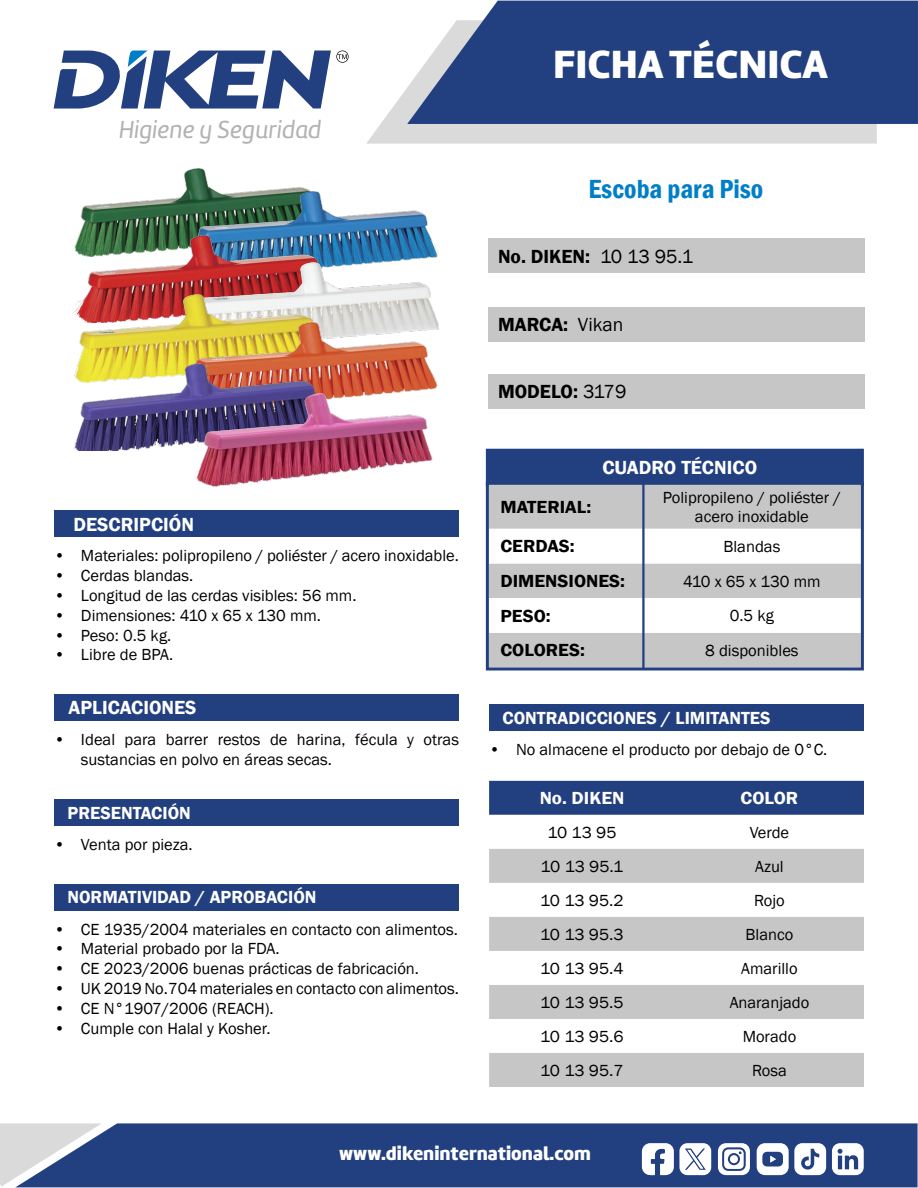
<style>
.page{position:relative;width:918px;height:1188px;background:#fff}
.page>*{position:absolute;margin:0;border:0;box-sizing:border-box;transform-origin:0 0}
.t1{font:40.8px "Amelia Basic Black";color:#fff}
.t2{font:600 condensed 27px "Franklin Gothic";color:#007fc8}
.t3{font:25.5px "Amelia Basic Italic";color:#b3b2b2}
.t4{font:600 19.5px "Franklin Gothic";color:#000}
.t5{font:600 19.5px "Franklin Gothic";color:#fff}
.t6{font:19.5px "Amelia Basic Black";color:#fff}
.t7{font:600 18px "Franklin Gothic";color:#fff}
.t8{font:600 18px "Franklin Gothic";color:#000;scale:1.05 1}
.t9{font:600 18px "Franklin Gothic";color:#fff;scale:1.05 1}
.t10{font:16.5px/19.8px "Franklin Gothic";color:#000}
.t11{font:16.5px "Franklin Gothic";color:#000;scale:1.05 1}
.s1{font-weight:400}
</style>
<div class="page">
<div style="left:102px;top:1123px;width:816px;height:64px;background:#223f80"></div>
<svg style="left:0;top:1123px;width:102px;height:64px;background:#9da8bf"></svg>
<svg style="left:366px;top:88px;width:511px;height:56px;background:#dedede"></svg>
<svg style="left:407px;top:1px;width:511px;height:123px;background:#344e8a"></svg>
<svg style="left:54px;top:50px;width:295px;height:59px"></svg>
<svg style="left:642px;top:1143px;width:69px;height:32px"></svg>
<svg style="left:718px;top:1143px;width:32px;height:32px"></svg>
<div style="left:730px;top:1155px;width:8px;height:8px;background:#fff;border-radius:50%"></div>
<svg style="left:757px;top:1143px;width:107px;height:32px"></svg>
<div style="left:489px;top:781px;width:375px;height:34px;background:#223f80"></div>
<svg style="left:489px;top:849px;width:375px;height:238px;fill:#c6c6c6"></svg>
<div style="left:488px;top:239px;width:377px;height:34px;background:#c6c6c6"></div>
<div style="left:488px;top:307px;width:377px;height:34px;background:#c6c6c6"></div>
<div style="left:488px;top:375px;width:377px;height:34px;background:#c6c6c6"></div>
<div style="left:54px;top:511px;width:405px;height:26px;background:#223f80"></div>
<div style="left:54px;top:694px;width:405px;height:27px;background:#223f80"></div>
<div style="left:54px;top:799px;width:405px;height:27px;background:#223f80"></div>
<div style="left:54px;top:884px;width:405px;height:26px;background:#223f80"></div>
<div style="left:489px;top:705px;width:375px;height:26px;background:#223f80"></div>
<div style="left:487px;top:450px;width:375px;height:34px;background:#223f80"></div>
<div style="left:486px;top:449px;width:378px;height:37px;border:3px solid #223f80"></div>
<div style="left:490px;top:486px;width:370px;height:180px;background:#c6c6c6"></div>
<svg style="left:490px;top:529px;width:370px;height:104px"></svg>
<div style="left:486px;top:482px;width:378px;height:188px;border:3px solid #223f80"></div>
<hr style="left:642px;top:483px;width:3px;height:186px;background:#223f80">
<img style="left:79px;top:169px;width:239px;height:66px">
<img style="left:188px;top:192px;width:250px;height:71px">
<img style="left:74px;top:235px;width:251px;height:60px">
<img style="left:188px;top:263px;width:250px;height:59px">
<img style="left:74px;top:295px;width:251px;height:68px">
<img style="left:188px;top:322px;width:251px;height:69px">
<img style="left:74px;top:363px;width:251px;height:88px">
<img style="left:188px;top:391px;width:245px;height:96px">
<h3 class="t3" style="left:119px;top:115px;width:204px">Higiene y Seguridad</h3>
<p class="t5" style="left:74px;top:512px;width:122px">DESCRIPCIÓN</p>
<p class="t10" style="left:54px;top:546px;width:407px">• Materiales: polipropileno / poliéster / acero inoxidable.</p>
<p class="t10" style="left:54px;top:566px;width:141px">• Cerdas blandas.</p>
<p class="t10" style="left:54px;top:586px;width:304px">• Longitud de las cerdas visibles: 56 mm.</p>
<p class="t10" style="left:54px;top:606px;width:269px">• Dimensiones: 410 x 65 x 130 mm.</p>
<p class="t10" style="left:54px;top:626px;width:119px">• Peso: 0.5 kg.</p>
<p class="t10" style="left:54px;top:645px;width:121px">• Libre de BPA.</p>
<p class="t5" style="left:69px;top:696px;width:129px">APLICACIONES</p>
<p class="t10" style="left:81px;top:730px;width:380px;text-indent:-27px">• Ideal para barrer restos de harina, fécula y otras sustancias en polvo en áreas secas.</p>
<p class="t7" style="left:68px;top:801px;width:125px">PRESENTACIÓN</p>
<p class="t10" style="left:54px;top:835px;width:140px">• Venta por pieza.</p>
<p class="t7" style="left:68px;top:886px;width:251px">NORMATIVIDAD / APROBACIÓN</p>
<p class="t10" style="left:54px;top:920px;width:405px">• CE 1935/2004 materiales en contacto con alimentos.</p>
<p class="t10" style="left:54px;top:939px;width:227px">• Material probado por la FDA.</p>
<p class="t10" style="left:54px;top:959px;width:367px">• CE 2023/2006 buenas prácticas de fabricación.</p>
<p class="t10" style="left:54px;top:979px;width:407px">• UK 2019 No.704 materiales en contacto con alimentos.</p>
<p class="t10" style="left:54px;top:999px;width:221px">• CE N°1907/2006 (REACH).</p>
<p class="t10" style="left:54px;top:1019px;width:218px">• Cumple con Halal y Kosher.</p>
<h1 class="t1" style="left:553px;top:40px;width:276px">FICHA TÉCNICA</h1>
<h2 class="t2" style="left:588px;top:171px;width:176px">Escoba para Piso</h2>
<p class="t4" style="left:498px;top:244px;width:197px">No. DIKEN: <span class="s1">10 13 95.1</span></p>
<p class="t4" style="left:498px;top:312px;width:127px">MARCA: <span class="s1">Vikan</span></p>
<p class="t4" style="left:498px;top:380px;width:130px">MODELO: <span class="s1">3179</span></p>
<p class="t5" style="left:602px;top:456px;width:156px">CUADRO TÉCNICO</p>
<p class="t8" style="left:500px;top:496px;width:88px">MATERIAL:</p>
<p class="t10" style="left:663px;top:488px;width:180px;text-align:center">Polipropileno / poliéster / acero inoxidable</p>
<p class="t8" style="left:500px;top:535px;width:72px">CERDAS:</p>
<p class="t10" style="left:723px;top:537px;width:58px">Blandas</p>
<p class="t8" style="left:500px;top:570px;width:120px">DIMENSIONES:</p>
<p class="t10" style="left:683px;top:572px;width:139px">410 x 65 x 130 mm</p>
<p class="t8" style="left:500px;top:605px;width:49px">PESO:</p>
<p class="t10" style="left:730px;top:606px;width:46px">0.5 kg</p>
<p class="t8" style="left:500px;top:639px;width:82px">COLORES:</p>
<p class="t10" style="left:705px;top:641px;width:95px">8 disponibles</p>
<p class="t7" style="left:503px;top:707px;width:270px">CONTRADICCIONES / LIMITANTES</p>
<p class="t10" style="left:489px;top:740px;width:340px">• No almacene el producto por debajo de 0°C.</p>
<p class="t9" style="left:540px;top:787px;width:82px">No. DIKEN</p>
<p class="t9" style="left:741px;top:787px;width:57px">COLOR</p>
<p class="t11" style="left:548px;top:822px;width:67px">10 13 95</p>
<p class="t10" style="left:750px;top:823px;width:41px">Verde</p>
<p class="t11" style="left:541px;top:856px;width:80px">10 13 95.1</p>
<p class="t10" style="left:755px;top:857px;width:30px">Azul</p>
<p class="t11" style="left:540px;top:890px;width:81px">10 13 95.2</p>
<p class="t10" style="left:754px;top:891px;width:32px">Rojo</p>
<p class="t11" style="left:540px;top:924px;width:81px">10 13 95.3</p>
<p class="t10" style="left:746px;top:925px;width:49px">Blanco</p>
<p class="t11" style="left:540px;top:958px;width:81px">10 13 95.4</p>
<p class="t10" style="left:741px;top:959px;width:58px">Amarillo</p>
<p class="t11" style="left:540px;top:992px;width:81px">10 13 95.5</p>
<p class="t10" style="left:730px;top:993px;width:81px">Anaranjado</p>
<p class="t11" style="left:540px;top:1026px;width:81px">10 13 95.6</p>
<p class="t10" style="left:743px;top:1027px;width:55px">Morado</p>
<p class="t11" style="left:540px;top:1060px;width:81px">10 13 95.7</p>
<p class="t10" style="left:752px;top:1061px;width:36px">Rosa</p>
<p class="t6" style="left:339px;top:1142px;width:253px">www.dikeninternational.com</p>
</div>
